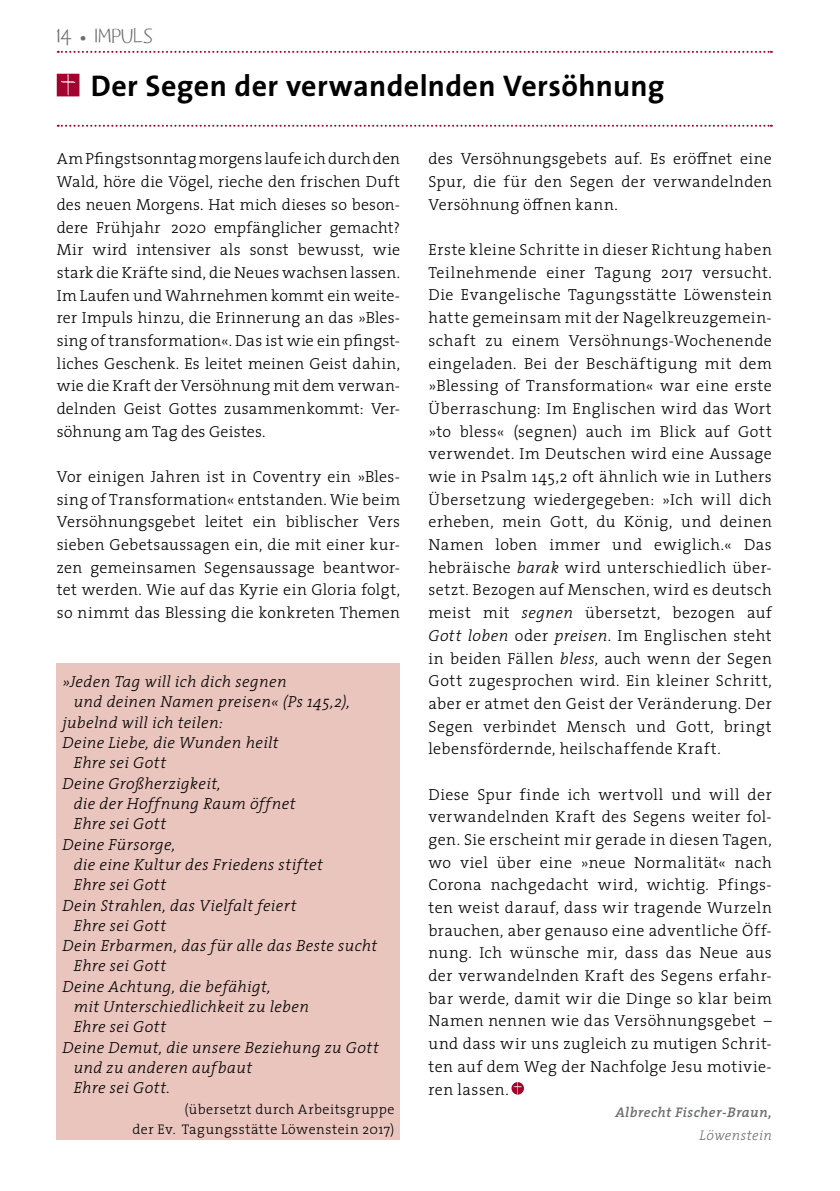
<style>
.page{position:relative;width:840px;height:1191px;background:#fff}
.page>*{position:absolute;margin:0;border:0;box-sizing:border-box;transform-origin:0 0}
.ÜBERSCHRIFT_mit_Lini{font:700 30px "The Sans";letter-spacing:.015em;color:#000}
.t1{font:300 16px/22.6px "The Serif";letter-spacing:.025em;color:#000;text-align:justify}
.t2{font:italic 300 16px/20.4px "The Serif";letter-spacing:.025em;color:#000}
.t3{font:16px "Coventry";color:#6d6e71}
.t4{font:300 14px/20.4px "The Serif";letter-spacing:.035em;color:#000;text-align:right}
.AUTOR{font:italic 600 14px/22.6px "The Serif";letter-spacing:.025em;color:#6d6e71;text-align:right}
.s1{font-style:italic}
.s2{font-weight:300}
</style>
<div class="page">
<svg style="left:58px;top:51px;width:713px;height:2px"></svg>
<svg style="left:58px;top:125px;width:713px;height:2px"></svg>
<svg style="left:57px;top:74px;width:22px;height:22px"></svg>
<svg style="left:511px;top:1082px;width:12px;height:12px"></svg>
<div style="left:57px;top:663px;width:343px;height:477px;background:#eac5be"></div>
<p class="t3" style="left:57px;top:27px;width:76px">14 • IMPULS</p>
<p class="ÜBERSCHRIFT_mit_Lini" style="left:91px;top:61px;width:575px">Der Segen der verwandelnden Versöhnung</p>
<p class="t1" style="left:57px;top:147px;width:345px">Am Pfingstsonntag morgens laufe ich durch den Wald, höre die Vögel, rieche den frischen Duft des neuen Morgens. Hat mich dieses so beson&shy;dere Frühjahr 2020 empfänglicher gemacht?<br>Mir wird intensiver als sonst bewusst, wie stark die Kräfte sind, die Neues wachsen lassen.<br>Im Laufen und Wahrnehmen kommt ein weite&shy;rer Impuls hinzu, die Erinnerung an das »Bles&shy;sing of transformation«. Das ist wie ein pfingst&shy;liches Geschenk. Es leitet meinen Geist dahin, wie die Kraft der Versöhnung mit dem verwan&shy;delnden Geist Gottes zusammenkommt: Ver&shy;söhnung am Tag des Geistes.</p>
<p class="t1" style="left:57px;top:465px;width:345px">Vor einigen Jahren ist in Coventry ein »Bles&shy;sing of Transformation« entstanden. Wie beim Versöhnungsgebet leitet ein biblischer Vers sieben Gebetsaussagen ein, die mit einer kur&shy;zen gemeinsamen Segensaussage beantwor&shy;tet werden. Wie auf das Kyrie ein Gloria folgt, so nimmt das Blessing die konkreten Themen</p>
<p class="t2" style="left:74px;top:671px;width:278px;text-indent:-11px">»Jeden Tag will ich dich segnen<br>und deinen Namen preisen« (Ps 145,2),</p>
<p class="t2" style="left:62px;top:711px;width:162px">jubelnd will ich teilen:</p>
<p class="t2" style="left:74px;top:731px;width:206px;text-indent:-11px">Deine Liebe, die Wunden heilt<br>Ehre sei Gott</p>
<p class="t2" style="left:74px;top:772px;width:223px;text-indent:-11px">Deine Großherzigkeit,<br>die der Hoffnung Raum öffnet<br>Ehre sei Gott</p>
<p class="t2" style="left:74px;top:833px;width:251px;text-indent:-11px">Deine Fürsorge,<br>die eine Kultur des Friedens stiftet<br>Ehre sei Gott</p>
<p class="t2" style="left:74px;top:894px;width:224px;text-indent:-11px">Dein Strahlen, das Vielfalt feiert<br>Ehre sei Gott</p>
<p class="t2" style="left:74px;top:935px;width:305px;text-indent:-11px">Dein Erbarmen, das für alle das Beste sucht<br>Ehre sei Gott</p>
<p class="t2" style="left:74px;top:975px;width:237px;text-indent:-11px">Deine Achtung, die befähigt,<br>mit Unterschiedlichkeit zu leben<br>Ehre sei Gott</p>
<p class="t2" style="left:74px;top:1036px;width:306px;text-indent:-11px">Deine Demut, die unsere Beziehung zu Gott und zu anderen aufbaut<br>Ehre sei Gott.</p>
<p class="t4" style="left:132px;top:1098px;width:263px">(übersetzt durch Arbeitsgruppe<br>der Ev. Tagungsstätte Löwenstein 2017)</p>
<p class="t1" style="left:428px;top:147px;width:345px">des Versöhnungsgebets auf. Es eröffnet eine Spur, die für den Segen der verwandelnden Versöhnung öffnen kann.</p>
<p class="t1" style="left:428px;top:238px;width:345px">Erste kleine Schritte in dieser Richtung haben Teilnehmende einer Tagung 2017 versucht.<br>Die Evangelische Tagungsstätte Löwenstein hatte gemeinsam mit der Nagelkreuzgemein&shy;schaft zu einem Versöhnungs-Wochenende eingeladen. Bei der Beschäftigung mit dem »Blessing of Transformation« war eine erste Überraschung: Im Englischen wird das Wort »to bless« (segnen) auch im Blick auf Gott verwendet. Im Deutschen wird eine Aussage wie in Psalm 145,2 oft ähnlich wie in Luthers Übersetzung wiedergegeben: »Ich will dich erheben, mein Gott, du König, und deinen Namen loben immer und ewiglich.« Das hebräische <span class="s1">barak</span> wird unterschiedlich über&shy;setzt. Bezogen auf Menschen, wird es deutsch meist mit <span class="s1">segnen</span> übersetzt, bezogen auf <span class="s1">Gott loben</span> oder <span class="s1">preisen</span>. Im Englischen steht in beiden Fällen <span class="s1">bless</span>, auch wenn der Segen Gott zugesprochen wird. Ein kleiner Schritt, aber er atmet den Geist der Veränderung. Der Segen verbindet Mensch und Gott, bringt lebensfördernde, heilschaffende Kraft.</p>
<p class="t1" style="left:428px;top:782px;width:345px">Diese Spur finde ich wertvoll und will der verwandelnden Kraft des Segens weiter fol&shy;gen. Sie erscheint mir gerade in diesen Tagen, wo viel über eine »neue Normalität« nach Corona nachgedacht wird, wichtig. Pfings&shy;ten weist darauf, dass wir tragende Wurzeln brauchen, aber genauso eine adventliche Öff&shy;nung. Ich wünsche mir, dass das Neue aus der verwandelnden Kraft des Segens erfahr&shy;bar werde, damit wir die Dinge so klar beim Namen nennen wie das Versöhnungsgebet – und dass wir uns zugleich zu mutigen Schrit&shy;ten auf dem Weg der Nachfolge Jesu motivie&shy;ren lassen.</p>
<p class="AUTOR" style="left:615px;top:1100px;width:158px">Albrecht Fischer-Braun,<br><span class="s2">Löwenstein</span></p>
</div>
